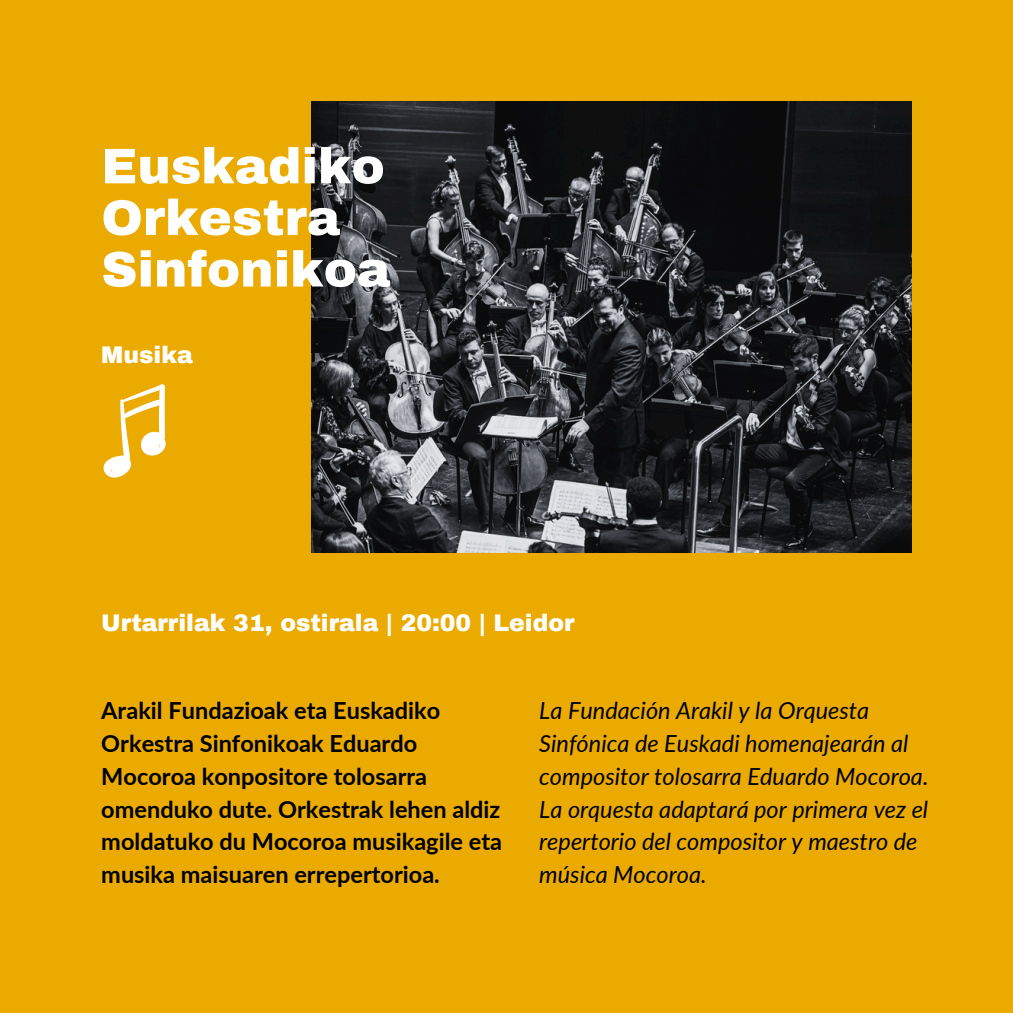
<style>
.page{position:relative;width:1013px;height:1013px;background:#fff}
.page>*{position:absolute;margin:0;border:0;box-sizing:border-box;transform-origin:0 0}
.t1{font:900 50px/51.5px "Archivo";color:#fff}
.t2{font:italic 23.5px/32.8px "Lato";color:#000}
.t3{font:700 23.5px/32.8px "Lato";color:#000}
.t4{font:900 23.5px "Archivo";color:#fff}
</style>
<div class="page">
<div style="left:0;top:0;width:1012px;height:1012px;background:#eaaa00"></div>
<img style="left:312px;top:101px;width:599px;height:451px">
<svg style="left:103px;top:384px;width:63px;height:94px"></svg>
<h1 class="t1" style="left:101px;top:141px;width:290px">Euskadiko<br>Orkestra<br>Sinfonikoa</h1>
<p class="t4" style="left:101px;top:342px;width:93px">Musika</p>
<p class="t4" style="left:101px;top:610px;width:475px">Urtarrilak 31, ostirala | 20:00 | Leidor</p>
<p class="t3" style="left:101px;top:693px;width:402px">Arakil Fundazioak eta Euskadiko Orkestra Sinfonikoak Eduardo Mocoroa konpositore tolosarra omenduko dute. Orkestrak lehen aldiz moldatuko du Mocoroa musikagile eta musika maisuaren errepertorioa.</p>
<p class="t2" style="left:539px;top:693px;width:391px">La Fundación Arakil y la Orquesta Sinfónica de Euskadi homenajearán al compositor tolosarra Eduardo Mocoroa.<br>La orquesta adaptará por primera vez el repertorio del compositor y maestro de música Mocoroa.</p>
</div>
